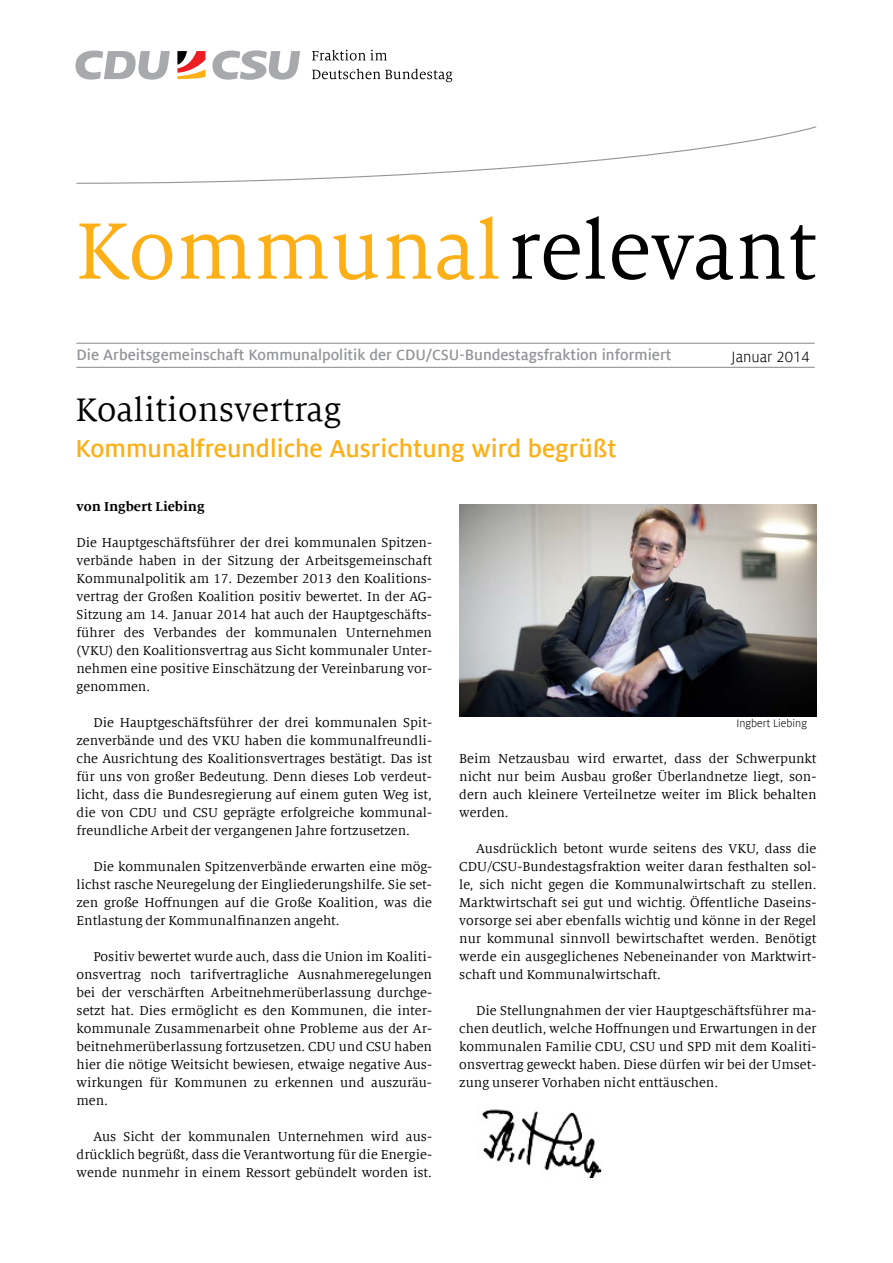
<style>
.page{position:relative;width:893px;height:1263px;background:#fff}
.page>*{position:absolute;margin:0;border:0;box-sizing:border-box;transform-origin:0 0}
.t1{font:36px "Milo Serif Offc";color:#000}
.t2{font:700 27px "Milo Sans Offc";color:#fcaf17}
.t3{font:700 16.5px "Milo Sans Offc";color:#939598}
.t4{font:16.5px "Milo Sans Offc";color:#000}
.t5{font:14.25px/18px "Milo Serif Offc";color:#000;text-align:justify}
.t6{font:700 14.25px "Milo Serif Offc";color:#000}
.t7{font:12px "Milo Sans Offc";color:#000}
</style>
<div class="page">
<svg style="left:76px;top:126px;width:741px;height:58px"></svg>
<svg style="left:312px;top:68px;width:140px;height:14px"></svg>
<svg style="left:177px;top:51px;width:28px;height:28px"></svg>
<svg style="left:312px;top:50px;width:75px;height:11px"></svg>
<svg style="left:75px;top:51px;width:95px;height:29px"></svg>
<svg style="left:213px;top:50px;width:87px;height:30px"></svg>
<svg style="left:512px;top:216px;width:303px;height:64px"></svg>
<svg style="left:79px;top:216px;width:419px;height:64px"></svg>
<hr style="left:76px;top:343px;width:739px;height:1px;background:#939598">
<hr style="left:76px;top:367px;width:739px;height:1px;background:#939598">
<img style="left:459px;top:504px;width:358px;height:212px">
<img style="left:482px;top:1109px;width:120px;height:68px">
<p class="t3" style="left:76px;top:346px;width:597px">Die Arbeitsgemeinschaft Kommunalpolitik der CDU/CSU-Bundestagsfraktion informiert</p>
<p class="t4" style="left:732px;top:348px;width:80px">Januar 2014</p>
<h1 class="t1" style="left:76px;top:391px;width:267px">Koalitionsvertrag</h1>
<h2 class="t2" style="left:76px;top:434px;width:543px">Kommunalfreundliche Ausrichtung wird begrüßt</h2>
<p class="t6" style="left:77px;top:499px;width:129px">von Ingbert Liebing</p>
<p class="t5" style="left:77px;top:534px;width:357px">Die Hauptgeschäftsführer der drei kommunalen Spitzen&shy;verbände haben in der Sitzung der Arbeitsgemeinschaft Kommunalpolitik am 17. Dezember 2013 den Koalitions&shy;vertrag der Großen Koalition positiv bewertet. In der AG-Sitzung am 14. Januar 2014 hat auch der Hauptgeschäfts&shy;führer des Verbandes der kommunalen Unternehmen (VKU) den Koalitionsvertrag aus Sicht kommunaler Unter&shy;nehmen eine positive Einschätzung der Vereinbarung vor&shy;genommen.</p>
<p class="t5" style="left:77px;top:714px;width:357px;text-indent:17px">Die Hauptgeschäftsführer der drei kommunalen Spit&shy;zenverbände und des VKU haben die kommunalfreundli&shy;che Ausrichtung des Koalitionsvertrages bestätigt. Das ist für uns von großer Bedeutung. Denn dieses Lob verdeut&shy;licht, dass die Bundesregierung auf einem guten Weg ist, die von CDU und CSU geprägte erfolgreiche kommunal&shy;freundliche Arbeit der vergangenen Jahre fortzusetzen.</p>
<p class="t5" style="left:77px;top:858px;width:357px;text-indent:17px">Die kommunalen Spitzenverbände erwarten eine mög&shy;lichst rasche Neuregelung der Eingliederungshilfe. Sie set&shy;zen große Hoffnungen auf die Große Koalition, was die Entlastung der Kommunalfinanzen angeht.</p>
<p class="t5" style="left:77px;top:948px;width:357px;text-indent:17px">Positiv bewertet wurde auch, dass die Union im Koaliti&shy;onsvertrag noch tarifvertragliche Ausnahmeregelungen bei der verschärften Arbeitnehmerüberlassung durchge&shy;setzt hat. Dies ermöglicht es den Kommunen, die inter&shy;kommunale Zusammenarbeit ohne Probleme aus der Ar&shy;beitnehmerüberlassung fortzusetzen. CDU und CSU haben hier die nötige Weitsicht bewiesen, etwaige negative Aus&shy;wirkungen für Kommunen zu erkennen und auszuräu&shy;men.</p>
<p class="t5" style="left:77px;top:1128px;width:357px;text-indent:17px">Aus Sicht der kommunalen Unternehmen wird aus&shy;drücklich begrüßt, dass die Verantwortung für die Energie&shy;wende nunmehr in einem Ressort gebündelt worden ist.</p>
<p class="t7" style="left:736px;top:717px;width:72px">Ingbert Liebing</p>
<p class="t5" style="left:459px;top:750px;width:359px">Beim Netzausbau wird erwartet, dass der Schwerpunkt nicht nur beim Ausbau großer Überlandnetze liegt, son&shy;dern auch kleinere Verteilnetze weiter im Blick behalten werden.</p>
<p class="t5" style="left:459px;top:840px;width:359px;text-indent:17px">Ausdrücklich betont wurde seitens des VKU, dass die CDU/CSU-Bundestagsfraktion weiter daran festhalten sol&shy;le, sich nicht gegen die Kommunalwirtschaft zu stellen.<br>Marktwirtschaft sei gut und wichtig. Öffentliche Daseins&shy;vorsorge sei aber ebenfalls wichtig und könne in der Regel nur kommunal sinnvoll bewirtschaftet werden. Benötigt werde ein ausgeglichenes Nebeneinander von Marktwirt&shy;schaft und Kommunalwirtschaft.</p>
<p class="t5" style="left:459px;top:1002px;width:359px;text-indent:17px">Die Stellungnahmen der vier Hauptgeschäftsführer ma&shy;chen deutlich, welche Hoffnungen und Erwartungen in der kommunalen Familie CDU, CSU und SPD mit dem Koaliti&shy;onsvertrag geweckt haben. Diese dürfen wir bei der Umset&shy;zung unserer Vorhaben nicht enttäuschen.</p>
</div>
